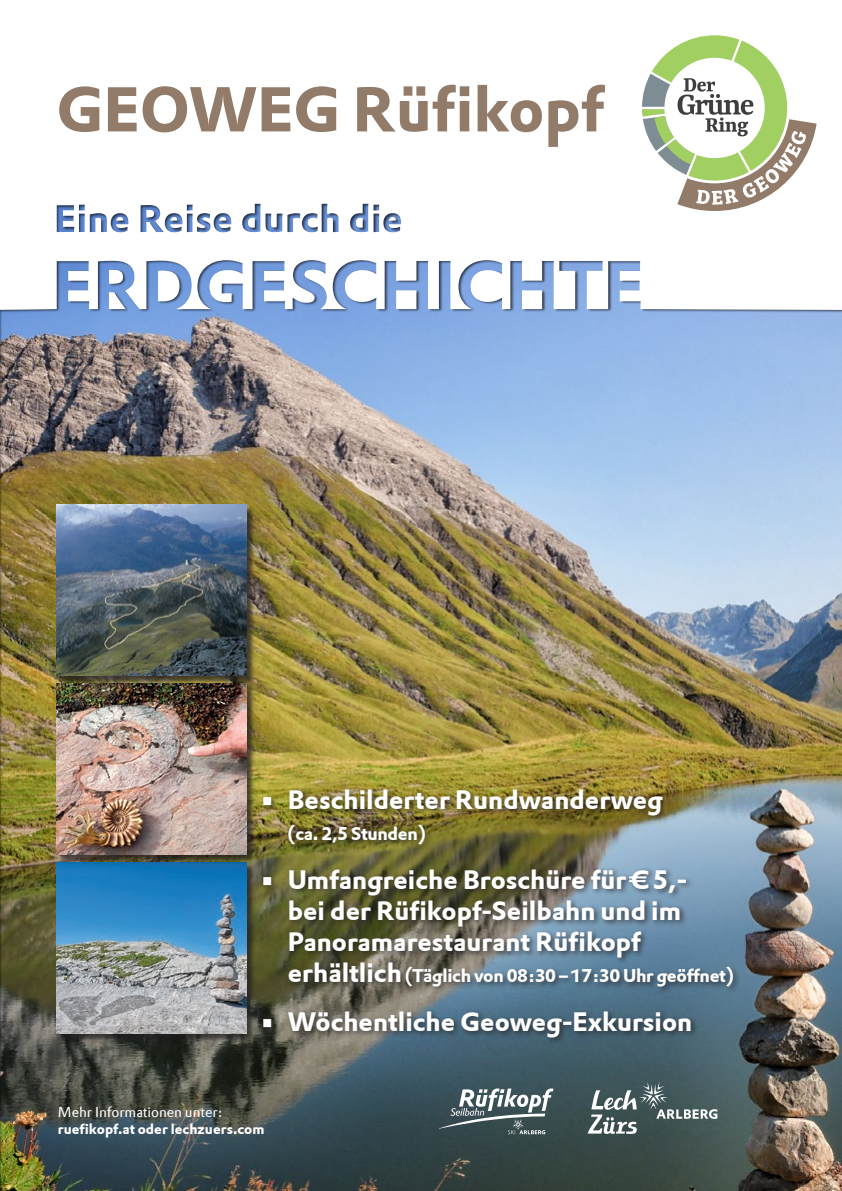
<style>
.page{position:relative;width:842px;height:1191px;background:#fff}
.page>*{position:absolute;margin:0;border:0;box-sizing:border-box;transform-origin:0 0}
.t1{font:700 62px "DTL Prokyon T";color:#927b68}
.t2{font:700 26px/31.2px "DTL Prokyon T";color:#fff}
.t3{font:700 18px "DTL Prokyon T";letter-spacing:-.02em;color:#fff}
.t4{font:700 14px "DTL Prokyon T";color:#fff}
.t5{font:14px "DTL Prokyon T";color:#fff}
.s1{font-size:26px}
</style>
<div class="page">
<div style="left:0;top:259px;width:842px;height:932px;background:#231f20;opacity:.75"></div>
<div style="left:260px;top:786px;width:481px;height:258px;background:#231f20;opacity:.75"></div>
<div style="left:57px;top:863px;width:199px;height:179px;background:#231f20;opacity:.75"></div>
<img style="left:57px;top:863px;width:190px;height:170px">
<div style="left:57px;top:684px;width:199px;height:179px;background:#231f20;opacity:.75"></div>
<img style="left:57px;top:684px;width:190px;height:170px">
<div style="left:57px;top:505px;width:199px;height:179px;background:#231f20;opacity:.75"></div>
<img style="left:57px;top:505px;width:190px;height:170px">
<svg style="left:642px;top:35px;width:175px;height:176px"></svg>
<svg style="left:588px;top:1082px;width:129px;height:52px;background:#607172"></svg>
<div style="left:55px;top:202px;width:346px;height:31px;background:#231f20;opacity:.75"></div>
<svg style="left:437px;top:1088px;width:116px;height:46px;background:#667679"></svg>
<h1 class="t1" style="left:57px;top:69px;width:549px">GEOWEG Rüfikopf</h1>
<p class="t2" style="left:259px;top:784px;width:405px">• Beschilderter Rundwanderweg</p>
<p class="t3" style="left:288px;top:822px;width:140px">(ca. 2,5 Stunden)</p>
<p class="t2" style="left:288px;top:863px;width:401px;text-indent:-28px">• Umfangreiche Broschüre für € 5,- bei der Rüfikopf-Seilbahn und im<br>Panoramarestaurant Rüfikopf</p>
<p class="t3" style="left:288px;top:964px;width:448px"><span class="s1">erhältlich</span> (Täglich von 08:30 – 17:30 Uhr geöffnet)</p>
<p class="t2" style="left:259px;top:1005px;width:434px">• Wöchentliche Geoweg-Exkursion</p>
<p class="t5" style="left:58px;top:1103px;width:166px">Mehr Informationen unter:</p>
<p class="t4" style="left:58px;top:1120px;width:208px">ruefikopf.at oder lechzuers.com</p>
</div>
